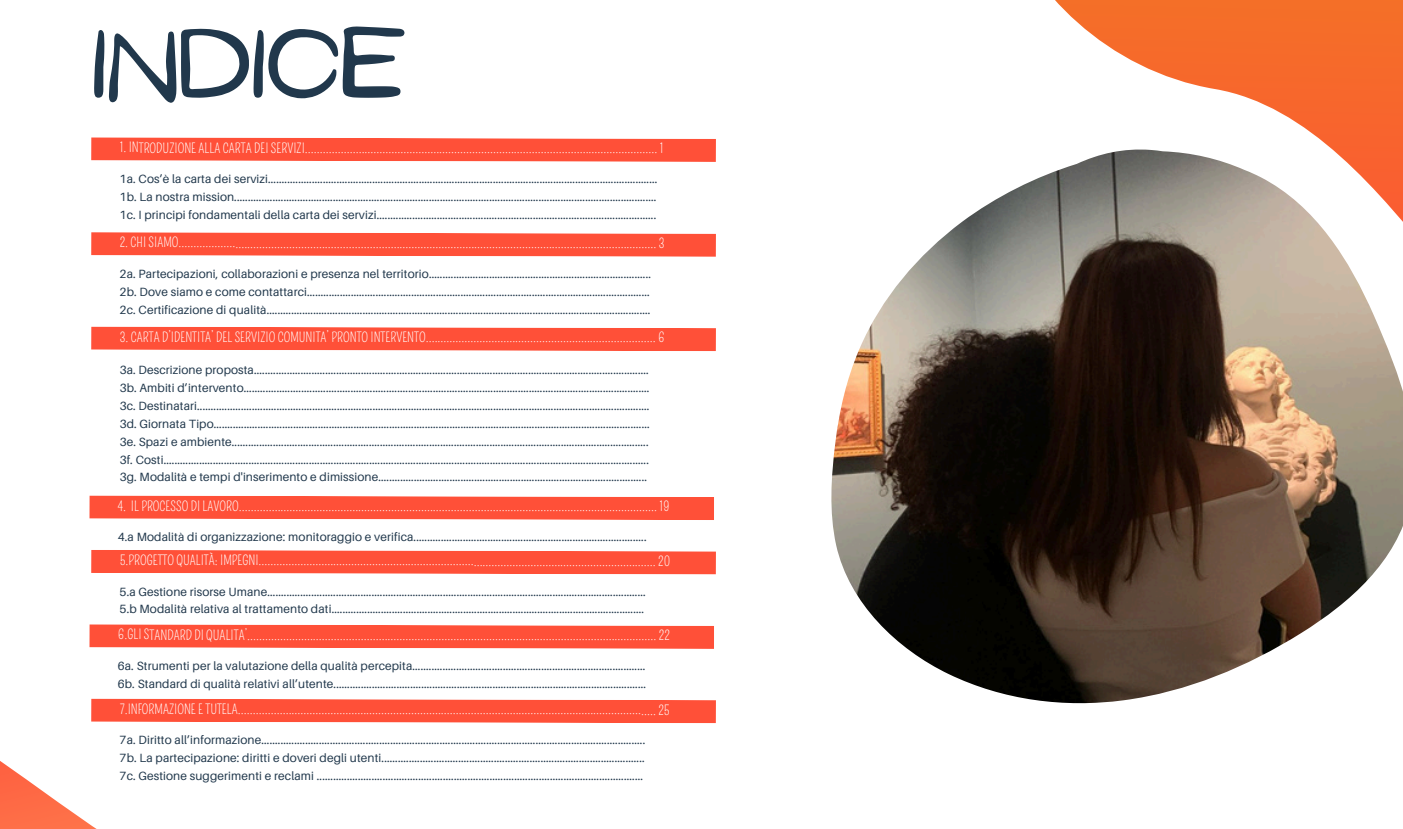
<style>
.page{position:relative;width:1403px;height:829px;background:#fff}
.page>*{position:absolute;margin:0;border:0;box-sizing:border-box;transform-origin:0 0}
.t1{font:92.02px "NF Ananias Regular";color:#21384c}
.t2{font:13.28px "Pompiere";color:#fff}
.t3{font:11.92px "Aileron";letter-spacing:.01em;color:#21384c}
</style>
<div class="page">
<svg style="left:0;top:574px;width:678px;height:255px"></svg>
<svg style="left:91px;top:137px;width:625px;height:25px;background:#ff5f49"></svg>
<svg style="left:91px;top:232px;width:625px;height:25px;background:#ff5f49"></svg>
<svg style="left:91px;top:326px;width:625px;height:25px;background:#ff5f49"></svg>
<svg style="left:89px;top:495px;width:625px;height:25px;background:#ff5f49"></svg>
<svg style="left:91px;top:550px;width:625px;height:24px;background:#ff5842"></svg>
<svg style="left:89px;top:624px;width:625px;height:25px;background:#ff5f49"></svg>
<svg style="left:91px;top:698px;width:625px;height:25px;background:#ff5f49"></svg>
<svg style="left:1055px;top:0;width:347px;height:150px;fill:#f76e2c"></svg>
<img style="left:831px;top:150px;width:571px;height:553px">
<p class="t1" style="left:92px;top:12px;width:316px">INDICE</p>
<p class="t2" style="left:120px;top:140px;width:545px">1. INTRODUZIONE ALLA CARTA DEI SERVIZI...................................................................................................................... 1</p>
<p class="t3" style="left:120px;top:171px;width:539px">1a. Cos’è la carta dei servizi..............................................................................................................................................</p>
<p class="t3" style="left:120px;top:189px;width:538px">1b. La nostra mission..........................................................................................................................................................</p>
<p class="t3" style="left:120px;top:207px;width:538px">1c. I principi fondamentali della carta dei servizi......................................................................................................</p>
<p class="t2" style="left:120px;top:235px;width:546px">2. CHI SIAMO................................................................................................................................................................ 3</p>
<h2 class="t3" style="left:120px;top:266px;width:533px">2a. Partecipazioni, collaborazioni e presenza nel territorio.................................................................................</h2>
<p class="t3" style="left:120px;top:284px;width:531px">2b. Dove siamo e come contattarci.............................................................................................................................</p>
<p class="t3" style="left:120px;top:302px;width:532px">2c. Certificazione di qualità............................................................................................................................................</p>
<p class="t2" style="left:120px;top:330px;width:546px">3. CARTA D’IDENTITA’ DEL SERVIZIO COMUNITA’ PRONTO INTERVENTO............................................................................. 6</p>
<p class="t3" style="left:120px;top:362px;width:530px">3a. Descrizione proposta................................................................................................................................................</p>
<p class="t3" style="left:120px;top:380px;width:531px">3b. Ambiti d’intervento....................................................................................................................................................</p>
<p class="t3" style="left:120px;top:398px;width:531px">3c. Destinatari.....................................................................................................................................................................</p>
<p class="t3" style="left:120px;top:416px;width:531px">3d. Giornata Tipo...............................................................................................................................................................</p>
<p class="t3" style="left:120px;top:434px;width:530px">3e. Spazi e ambiente........................................................................................................................................................</p>
<p class="t3" style="left:120px;top:452px;width:531px">3f. Costi.................................................................................................................................................................................</p>
<p class="t3" style="left:120px;top:470px;width:529px">3g. Modalità e tempi d'inserimento e dimissione..................................................................................................</p>
<h2 class="t2" style="left:118px;top:498px;width:553px">4. IL PROCESSO DI LAVORO............................................................................................................................................ 19</h2>
<p class="t3" style="left:118px;top:529px;width:530px">4.a Modalità di organizzazione: monitoraggio e verifica.....................................................................................</p>
<p class="t2" style="left:120px;top:553px;width:552px">5.PROGETTO QUALITÀ: IMPEGNI..................................................................................................................................... 20</p>
<p class="t3" style="left:120px;top:584px;width:527px">5.a Gestione risorse Umane..........................................................................................................................................</p>
<p class="t3" style="left:120px;top:602px;width:526px">5.b Modalità relativa al trattamento dati..................................................................................................................</p>
<h2 class="t2" style="left:118px;top:627px;width:553px">6.GLI STANDARD DI QUALITA’......................................................................................................................................... 22</h2>
<p class="t3" style="left:118px;top:658px;width:529px">6a. Strumenti per la valutazione della qualità percepita.....................................................................................</p>
<p class="t3" style="left:118px;top:676px;width:530px">6b. Standard di qualità relativi all’utente..................................................................................................................</p>
<h2 class="t2" style="left:120px;top:701px;width:551px">7.INFORMAZIONE E TUTELA............................................................................................................................................ 25</h2>
<p class="t3" style="left:120px;top:732px;width:527px">7a. Diritto all’informazione............................................................................................................................................</p>
<p class="t3" style="left:120px;top:750px;width:526px">7b. La partecipazione: diritti e doveri degli utenti................................................................................................</p>
<p class="t3" style="left:120px;top:768px;width:525px">7c. Gestione suggerimenti e reclami .......................................................................................................................</p>
</div>
